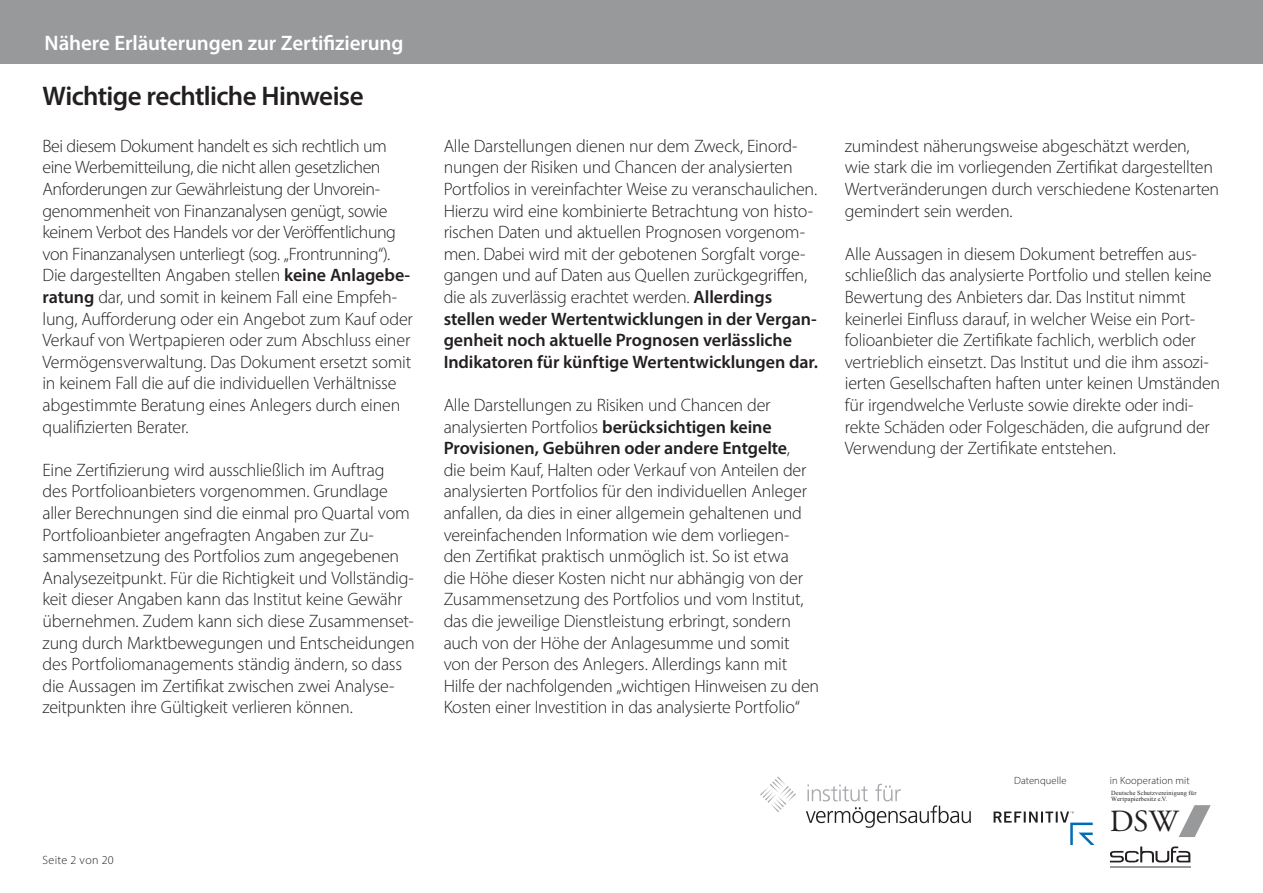
<style>
.page{position:relative;width:1263px;height:893px;background:#fff}
.page>*{position:absolute;margin:0;border:0;box-sizing:border-box;transform-origin:0 0}
.t1{font:30.75px "Adobe Garamond Pro";color:#231f20}
.t2{font:600 27px "Myriad Pro";letter-spacing:-.025em;color:#231f20}
.t3{font:600 21px "Myriad Pro";letter-spacing:-.005em;color:#fff}
.t4{font:300 18px/21.6px "Myriad Pro";letter-spacing:-.015em;color:#231f20}
.t5{font:300 12px "Myriad Pro";letter-spacing:.03em;color:#231f20}
.t6{font:300 10.5px "Myriad Pro";letter-spacing:.01em;color:#231f20}
.t7{font:6.3px/6.6px "Times New Roman";letter-spacing:.02em;color:#231f20}
.s1{font-weight:600}
</style>
<div class="page">
<div style="left:0;top:0;width:1263px;height:64px;background:#98999b"></div>
<svg style="left:1110px;top:846px;width:80px;height:16px"></svg>
<hr style="left:1110px;top:866px;width:80px;height:1px;background:#98999b">
<svg style="left:1178px;top:805px;width:33px;height:32px"></svg>
<svg style="left:993px;top:811px;width:101px;height:34px"></svg>
<svg style="left:806px;top:784px;width:165px;height:44px"></svg>
<svg style="left:760px;top:776px;width:36px;height:36px"></svg>
<p class="t3" style="left:45px;top:29px;width:360px">Nähere Erläuterungen zur Zertifizierung</p>
<p class="t2" style="left:43px;top:79px;width:323px">Wichtige rechtliche Hinweise</p>
<p class="t4" style="left:43px;top:135px;width:355px">Bei diesem Dokument handelt es sich rechtlich um eine Werbemitteilung, die nicht allen gesetzlichen Anforderungen zur Gewährleistung der Unvorein&shy;genommenheit von Finanzanalysen genügt, sowie keinem Verbot des Handels vor der Veröffentlichung von Finanzanalysen unterliegt (sog. „Frontrunning“).</p>
<p class="t4" style="left:43px;top:264px;width:372px">Die dargestellten Angaben stellen <span class="s1">keine Anlagebe&shy;ratung</span> dar, und somit in keinem Fall eine Empfeh&shy;lung, Aufforderung oder ein Angebot zum Kauf oder Verkauf von Wertpapieren oder zum Abschluss einer Vermögensverwaltung. Das Dokument ersetzt somit in keinem Fall die auf die individuellen Verhältnisse abgestimmte Beratung eines Anlegers durch einen qualifizierten Berater.</p>
<p class="t4" style="left:43px;top:459px;width:374px">Eine Zertifizierung wird ausschließlich im Auftrag<br>des Portfolioanbieters vorgenommen. Grundlage aller Berechnungen sind die einmal pro Quartal vom Portfolioanbieter angefragten Angaben zur Zu&shy;sammensetzung des Portfolios zum angegebenen Analysezeitpunkt. Für die Richtigkeit und Vollständig&shy;keit dieser Angaben kann das Institut keine Gewähr übernehmen. Zudem kann sich diese Zusammenset&shy;zung durch Marktbewegungen und Entscheidungen des Portfoliomanagements ständig ändern, so dass die Aussagen im Zertifikat zwischen zwei Analyse&shy;zeitpunkten ihre Gültigkeit verlieren können.</p>
<p class="t5" style="left:43px;top:852px;width:73px">Seite 2 von 20</p>
<p class="t4" style="left:444px;top:135px;width:376px">Alle Darstellungen dienen nur dem Zweck, Einord&shy;nungen der Risiken und Chancen der analysierten Portfolios in vereinfachter Weise zu veranschaulichen.<br>Hierzu wird eine kombinierte Betrachtung von histo&shy;rischen Daten und aktuellen Prognosen vorgenom&shy;men. Dabei wird mit der gebotenen Sorgfalt vorge&shy;gangen und auf Daten aus Quellen zurückgegriffen, die als zuverlässig erachtet werden. <span class="s1">Allerdings stellen weder Wertentwicklungen in der Vergan&shy;genheit noch aktuelle Prognosen verlässliche Indikatoren für künftige Wertentwicklungen dar.</span></p>
<p class="t4" style="left:444px;top:394px;width:377px">Alle Darstellungen zu Risiken und Chancen der analysierten Portfolios <span class="s1">berücksichtigen keine Provisionen, Gebühren oder andere Entgelte</span>,<br>die beim Kauf, Halten oder Verkauf von Anteilen der analysierten Portfolios für den individuellen Anleger anfallen, da dies in einer allgemein gehaltenen und vereinfachenden Information wie dem vorliegen&shy;den Zertifikat praktisch unmöglich ist. So ist etwa<br>die Höhe dieser Kosten nicht nur abhängig von der Zusammensetzung des Portfolios und vom Institut, das die jeweilige Dienstleistung erbringt, sondern auch von der Höhe der Anlagesumme und somit von der Person des Anlegers. Allerdings kann mit Hilfe der nachfolgenden „wichtigen Hinweisen zu den Kosten einer Investition in das analysierte Portfolio“</p>
<p class="t4" style="left:845px;top:135px;width:376px">zumindest näherungsweise abgeschätzt werden, wie stark die im vorliegenden Zertifikat dargestellten Wertveränderungen durch verschiedene Kostenarten gemindert sein werden.</p>
<p class="t4" style="left:845px;top:243px;width:377px">Alle Aussagen in diesem Dokument betreffen aus&shy;schließlich das analysierte Portfolio und stellen keine Bewertung des Anbieters dar. Das Institut nimmt keinerlei Einfluss darauf, in welcher Weise ein Port&shy;folioanbieter die Zertifikate fachlich, werblich oder vertrieblich einsetzt. Das Institut und die ihm assozi&shy;ierten Gesellschaften haften unter keinen Umständen für irgendwelche Verluste sowie direkte oder indi&shy;rekte Schäden oder Folgeschäden, die aufgrund der Verwendung der Zertifikate entstehen.</p>
<p class="t6" style="left:1014px;top:774px;width:54px">Datenquelle</p>
<p class="t6" style="left:1110px;top:774px;width:81px">in Kooperation mit</p>
<p class="t7" style="left:1111px;top:789px;width:87px">Deutsche Schutzvereinigung für<br>Wertpapierbesitz e.V.</p>
<h1 class="t1" style="left:1110px;top:803px;width:70px">DSW</h1>
</div>
